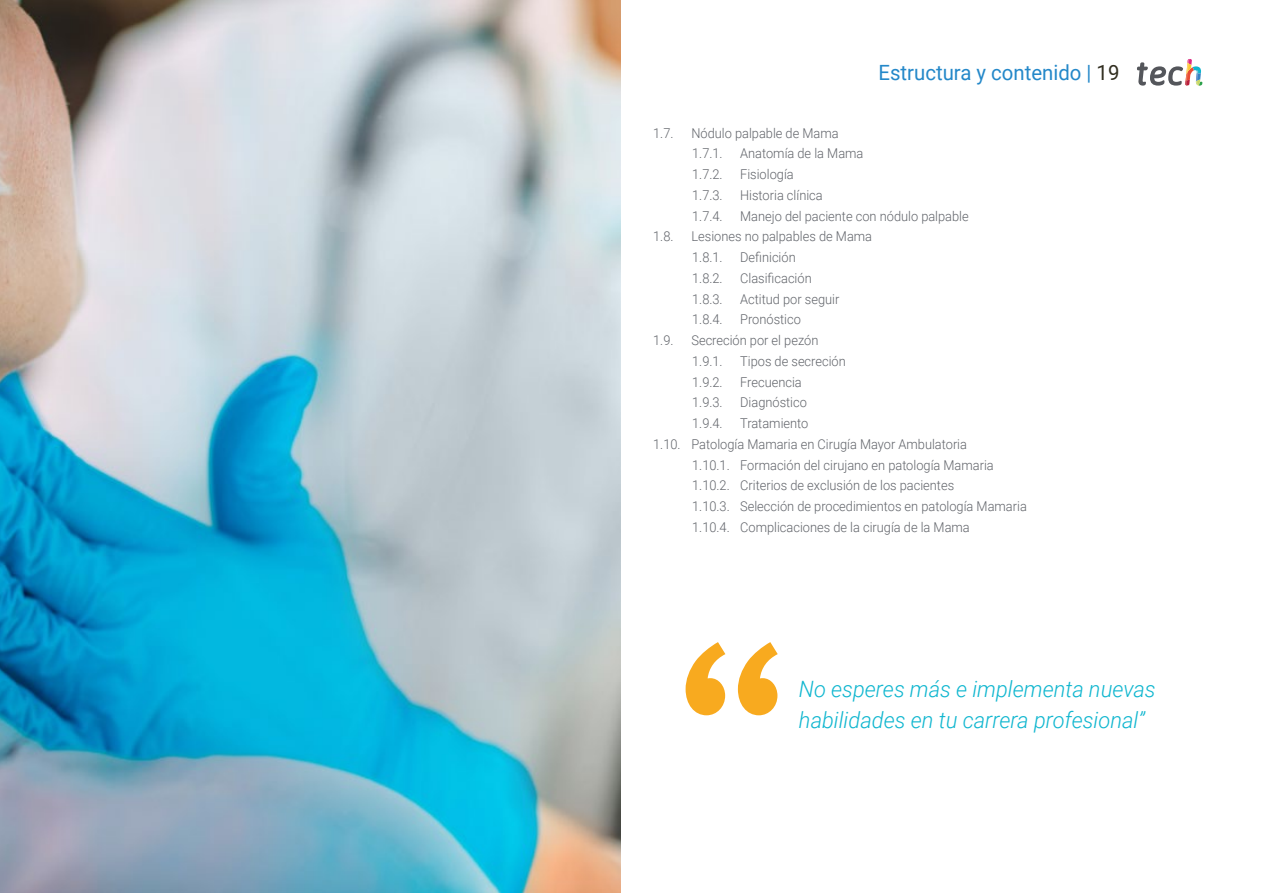
<style>
.page{position:relative;width:1263px;height:893px;background:#fff}
.page>*{position:absolute;margin:0;border:0;box-sizing:border-box;transform-origin:0 0}
.t1{font:italic 300 22.5px/31.5px "Roboto";color:#0fb6cf}
.t2{font:21px "Roboto";color:#2488c9}
.t3{font:300 13.5px/20.7px "Roboto";color:#61646a;scale:.95 1}
.s1{color:#312e20}
</style>
<div class="page">
<img style="left:0;top:0;width:621px;height:893px">
<svg style="left:686px;top:642px;width:92px;height:73px"></svg>
<svg style="left:1137px;top:59px;width:65px;height:27px"></svg>
<p class="t3" style="left:653px;top:122px;width:23px">1.7.</p>
<p class="t3" style="left:691px;top:122px;width:157px">Nódulo palpable de Mama<br>1.7.1.</p>
<p class="t3" style="left:740px;top:143px;width:131px">Anatomía de la Mama</p>
<h2 class="t2" style="left:878px;top:57px;width:242px">Estructura y contenido | <span class="s1">19</span></h2>
<p class="t3" style="left:692px;top:164px;width:34px">1.7.2.</p>
<p class="t3" style="left:740px;top:164px;width:58px">Fisiología</p>
<p class="t3" style="left:692px;top:184px;width:34px">1.7.3.</p>
<p class="t3" style="left:740px;top:184px;width:88px">Historia clínica</p>
<p class="t3" style="left:692px;top:205px;width:34px">1.7.4.</p>
<p class="t3" style="left:740px;top:205px;width:242px">Manejo del paciente con nódulo palpable</p>
<p class="t3" style="left:653px;top:226px;width:23px">1.8.</p>
<p class="t3" style="left:691px;top:226px;width:192px">Lesiones no palpables de Mama<br>1.8.1.</p>
<p class="t3" style="left:740px;top:247px;width:60px">Definición</p>
<p class="t3" style="left:692px;top:267px;width:34px">1.8.2.</p>
<p class="t3" style="left:740px;top:267px;width:77px">Clasificación</p>
<p class="t3" style="left:692px;top:288px;width:34px">1.8.3.</p>
<p class="t3" style="left:740px;top:288px;width:106px">Actitud por seguir</p>
<p class="t3" style="left:692px;top:309px;width:34px">1.8.4.</p>
<p class="t3" style="left:740px;top:309px;width:65px">Pronóstico</p>
<p class="t3" style="left:653px;top:330px;width:23px">1.9.</p>
<p class="t3" style="left:691px;top:330px;width:135px">Secreción por el pezón<br>1.9.1.</p>
<p class="t3" style="left:740px;top:350px;width:113px">Tipos de secreción</p>
<p class="t3" style="left:692px;top:371px;width:34px">1.9.2.</p>
<p class="t3" style="left:740px;top:371px;width:66px">Frecuencia</p>
<p class="t3" style="left:692px;top:392px;width:34px">1.9.3.</p>
<p class="t3" style="left:740px;top:392px;width:72px">Diagnóstico</p>
<p class="t3" style="left:692px;top:413px;width:34px">1.9.4.</p>
<p class="t3" style="left:740px;top:413px;width:73px">Tratamiento</p>
<p class="t3" style="left:653px;top:433px;width:332px">1.10. Patología Mamaria en Cirugía Mayor Ambulatoria</p>
<p class="t3" style="left:692px;top:454px;width:319px">1.10.1. Formación del cirujano en patología Mamaria</p>
<p class="t3" style="left:692px;top:475px;width:277px">1.10.2. Criterios de exclusión de los pacientes</p>
<p class="t3" style="left:692px;top:496px;width:354px">1.10.3. Selección de procedimientos en patología Mamaria</p>
<p class="t3" style="left:692px;top:516px;width:294px">1.10.4. Complicaciones de la cirugía de la Mama</p>
<h1 class="t1" style="left:799px;top:672px;width:358px">No esperes más e implementa nuevas habilidades en tu carrera profesional”</h1>
</div>
